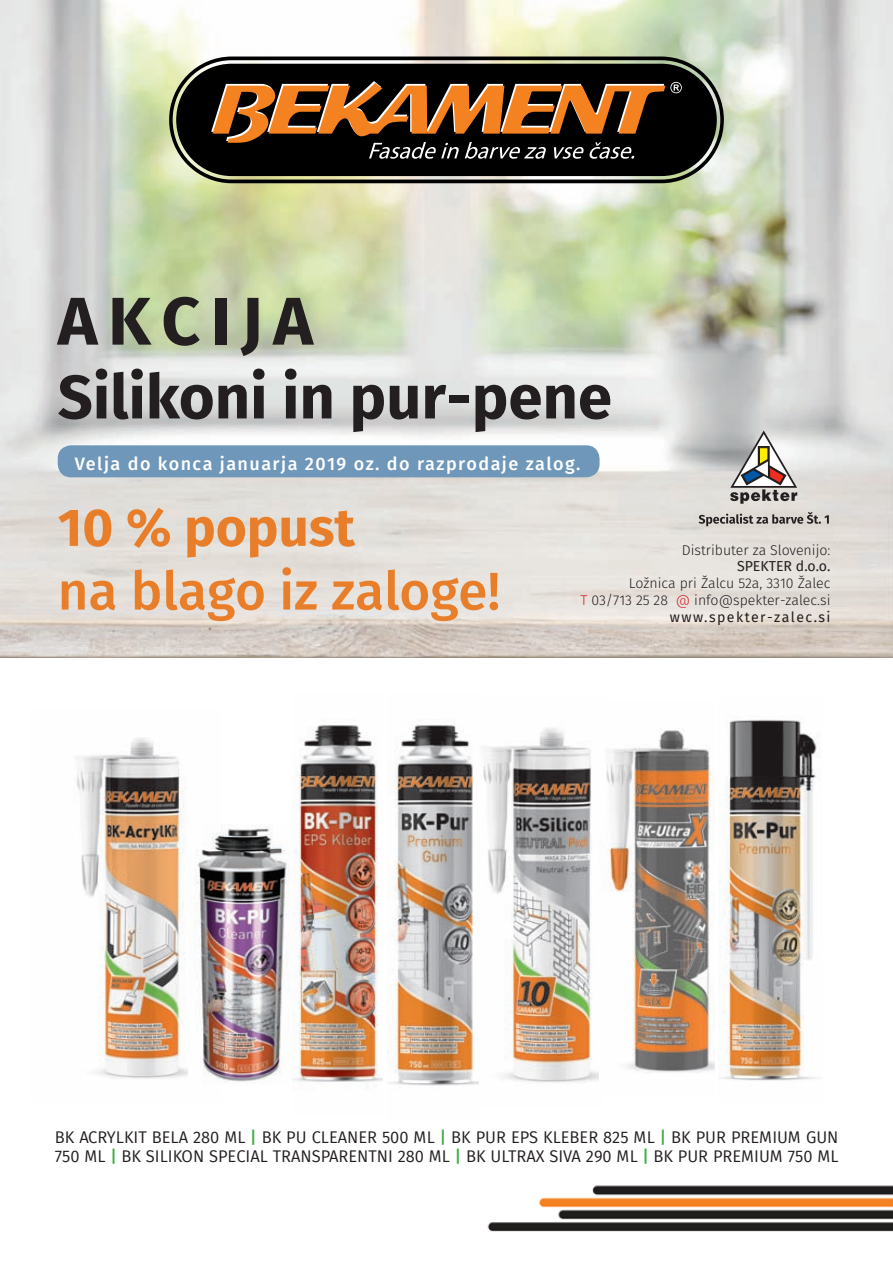
<style>
.page{position:relative;width:893px;height:1263px;background:#fff}
.page>*{position:absolute;margin:0;border:0;box-sizing:border-box;transform-origin:0 0}
.t1{font:700 67.5px "Fira Sans";color:#231f20}
.t2{font:700 61.5px "Fira Sans";color:#231f20}
.t3{font:500 53.1px "Fira Sans";color:#e87e29}
.t4{font:700 53.1px "Fira Sans";color:#e87e29}
.t5{font:500 18px "Fira Sans";letter-spacing:.08em;color:#fff}
.t6{font:16.5px/19.8px "Fira Sans";color:#231f20}
.t7{font:300 14.1px/17px "Fira Sans";color:#231f20;text-align:right}
.t8{font:14.1px "Fira Sans";color:#231f20}
.s1{color:#d1232a}
.s2{font-weight:400}
.s3{font-weight:500;color:#40ae49}
</style>
<div class="page">
<img style="left:487px;top:1185px;width:406px;height:47px">
<img style="left:478px;top:728px;width:121px;height:357px">
<img style="left:0;top:0;width:893px;height:657px">
<img style="left:76px;top:738px;width:112px;height:341px">
<img style="left:195px;top:826px;width:95px;height:256px">
<img style="left:388px;top:725px;width:90px;height:361px">
<img style="left:606px;top:728px;width:108px;height:345px">
<img style="left:719px;top:719px;width:100px;height:362px">
<img style="left:292px;top:725px;width:91px;height:364px">
<svg style="left:169px;top:57px;width:555px;height:126px;background:#34352e"></svg>
<svg style="left:211px;top:81px;width:471px;height:78px;background:#653f1f"></svg>
<svg style="left:699px;top:512px;width:130px;height:14px;background:#aca7a3"></svg>
<svg style="left:730px;top:430px;width:67px;height:74px"></svg>
<div style="left:58px;top:445px;width:542px;height:32px;background:#6f97ba;border-radius:14px"></div>
<h1 class="t1" style="left:58px;top:264px;width:257px">A K C I J A</h1>
<h2 class="t2" style="left:58px;top:345px;width:556px">Silikoni in pur-pene</h2>
<p class="t5" style="left:75px;top:449px;width:507px">Velja do konca januarja 2019 oz. do razprodaje zalog.</p>
<h3 class="t4" style="left:58px;top:483px;width:299px">10 % popust</h3>
<h3 class="t3" style="left:58px;top:548px;width:444px">na blago iz zaloge!</h3>
<p class="t7" style="left:682px;top:542px;width:150px">Distributer za Slovenijo:</p>
<p class="t8" style="left:737px;top:556px;width:95px">SPEKTER d.o.o.</p>
<p class="t7" style="left:581px;top:576px;width:251px">Ložnica pri Žalcu 52a, 3310 Žalec<br><span class="s1">T</span> 03/713 25 28 <span class="s1">@</span> info@spekter-zalec.si <span class="s2">www.spekter-zalec.si</span></p>
<p class="t6" style="left:55px;top:1126px;width:785px">BK ACRYLKIT BELA 280 ML <span class="s3">|</span> BK PU CLEANER 500 ML <span class="s3">|</span> BK PUR EPS KLEBER 825 ML <span class="s3">|</span> BK PUR PREMIUM GUN<br>750 ML <span class="s3">|</span> BK SILIKON SPECIAL TRANSPARENTNI 280 ML <span class="s3">|</span> BK ULTRAX SIVA 290 ML <span class="s3">|</span> BK PUR PREMIUM 750 ML</p>
</div>
